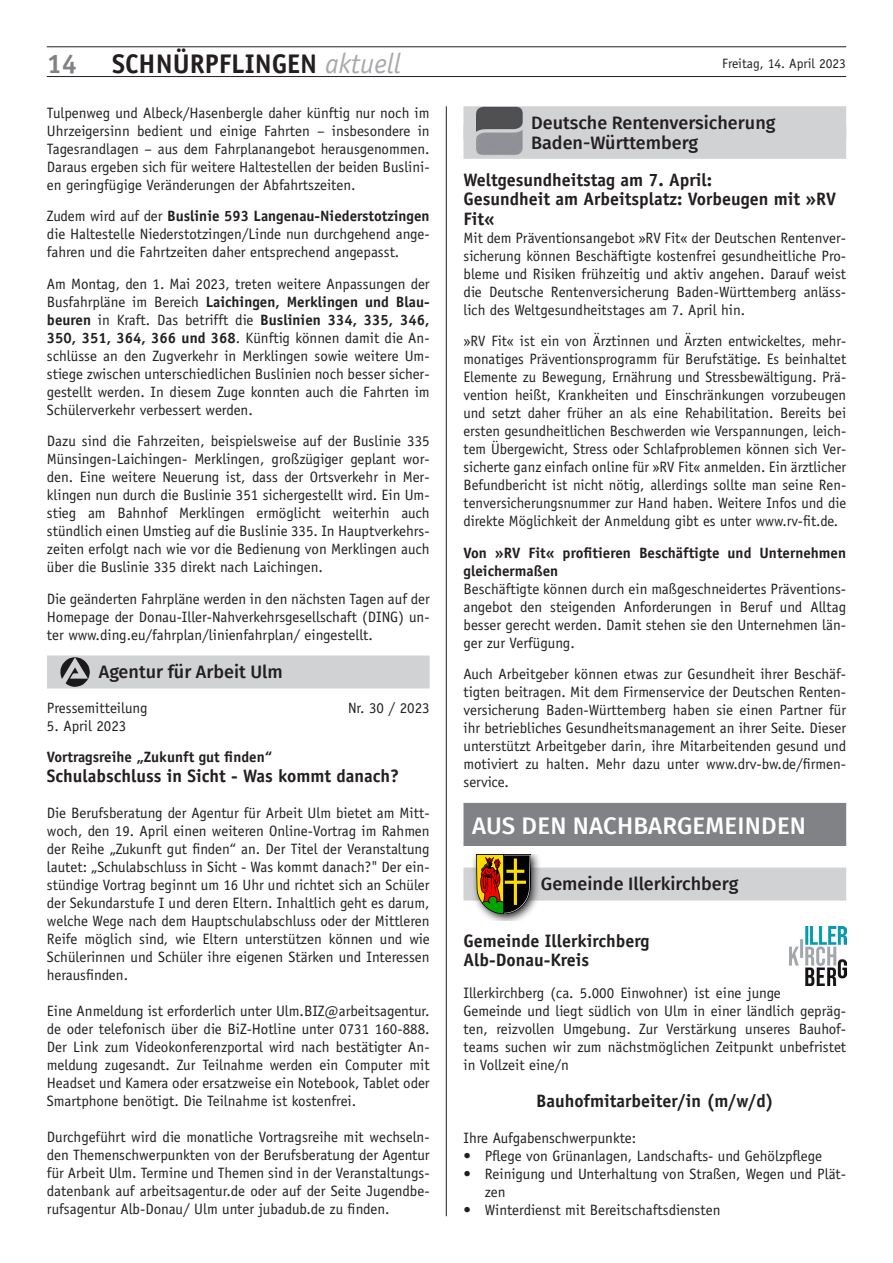
<style>
.page{position:relative;width:893px;height:1263px;background:#fff}
.page>*{position:absolute;margin:0;border:0;box-sizing:border-box;transform-origin:0 0}
.t1{font:700 27px "Officina Sans";color:#231f20}
.t2{font:700 27px "Officina Sans";color:#808285}
.t3{font:500 24px "Fira Sans";letter-spacing:.01em;color:#fff}
.t4{font:700 18px/19.5px "Officina Sans";color:#231f20}
.t5{font:500 18px/19.5px "Fira Sans";color:#231f20}
.t6{font:15px/18px "Officina Sans";color:#231f20;text-align:justify}
.t7{font:700 15px/18px "Officina Sans";color:#231f20}
.t8{font:13.5px "Officina Sans";color:#231f20}
.s1{font-weight:400;font-style:italic;font-size:28.35px;color:#a8a9ad}
.s2{font-weight:700}
</style>
<div class="page">
<hr style="left:47px;top:76px;width:799px;height:1px;background:#231f20">
<hr style="left:47px;top:47px;width:799px;height:1px;background:#231f20">
<hr style="left:446px;top:106px;width:1px;height:1110px;background:#231f20">
<div style="left:463px;top:106px;width:383px;height:33px;background:#d1d2d4"></div>
<div style="left:463px;top:126px;width:383px;height:33px;background:#d1d2d4"></div>
<img style="left:476px;top:107px;width:47px;height:48px">
<div style="left:463px;top:803px;width:383px;height:42px;background:#808285"></div>
<div style="left:463px;top:867px;width:383px;height:33px;background:#d1d2d4"></div>
<svg style="left:471px;top:855px;width:70px;height:66px"></svg>
<img style="left:476px;top:855px;width:54px;height:59px">
<img style="left:789px;top:927px;width:57px;height:58px">
<div style="left:47px;top:655px;width:383px;height:33px;background:#d1d2d4"></div>
<img style="left:60px;top:655px;width:30px;height:32px">
<h1 class="t2" style="left:47px;top:47px;width:32px">14</h1>
<h1 class="t1" style="left:112px;top:47px;width:290px">SCHNÜRPFLINGEN <span class="s1">aktuell</span></h1>
<p class="t8" style="left:722px;top:55px;width:125px">Freitag, 14. April 2023</p>
<p class="t6" style="left:47px;top:104px;width:384px">Tulpenweg und Albeck/Hasenbergle daher künftig nur noch im Uhrzeigersinn bedient und einige Fahrten – insbesondere in Tagesrandlagen – aus dem Fahrplanangebot herausgenommen.<br>Daraus ergeben sich für weitere Haltestellen der beiden Buslini&shy;en geringfügige Veränderungen der Abfahrtszeiten.</p>
<p class="t6" style="left:47px;top:207px;width:384px">Zudem wird auf der <span class="s2">Buslinie 593 Langenau-Niederstotzingen </span>die Haltestelle Niederstotzingen/Linde nun durchgehend ange&shy;fahren und die Fahrtzeiten daher entsprechend angepasst.</p>
<p class="t6" style="left:47px;top:275px;width:384px">Am Montag, den 1. Mai 2023, treten weitere Anpassungen der Busfahrpläne im Bereich <span class="s2">Laichingen, Merklingen und Blau&shy;beuren</span> in Kraft. Das betrifft die <span class="s2">Buslinien 334, 335, 346, 350, 351, 364, 366 und 368</span>. Künftig können damit die An&shy;schlüsse an den Zugverkehr in Merklingen sowie weitere Um&shy;stiege zwischen unterschiedlichen Buslinien noch besser sicher&shy;gestellt werden. In diesem Zuge konnten auch die Fahrten im Schülerverkehr verbessert werden.</p>
<p class="t6" style="left:47px;top:432px;width:384px">Dazu sind die Fahrzeiten, beispielsweise auf der Buslinie 335<br>Münsingen-Laichingen- Merklingen, großzügiger geplant wor&shy;den. Eine weitere Neuerung ist, dass der Ortsverkehr in Mer&shy;klingen nun durch die Buslinie 351 sichergestellt wird. Ein Um&shy;stieg am Bahnhof Merklingen ermöglicht weiterhin auch stündlich einen Umstieg auf die Buslinie 335. In Hauptverkehrs&shy;zeiten erfolgt nach wie vor die Bedienung von Merklingen auch über die Buslinie 335 direkt nach Laichingen.</p>
<p class="t6" style="left:47px;top:590px;width:384px">Die geänderten Fahrpläne werden in den nächsten Tagen auf der Homepage der Donau-Iller-Nahverkehrsgesellschaft (DING) un&shy;ter www.ding.eu/fahrplan/linienfahrplan/ eingestellt.</p>
<p class="t5" style="left:99px;top:661px;width:186px">Agentur für Arbeit Ulm</p>
<p class="t6" style="left:47px;top:698px;width:102px">Pressemitteilung</p>
<p class="t6" style="left:348px;top:698px;width:83px">Nr. 30 / 2023</p>
<p class="t6" style="left:47px;top:716px;width:81px">5. April 2023</p>
<p class="t7" style="left:47px;top:748px;width:227px">Vortragsreihe „Zukunft gut finden“</p>
<p class="t4" style="left:47px;top:765px;width:354px">Schulabschluss in Sicht - Was kommt danach?</p>
<p class="t6" style="left:47px;top:803px;width:384px">Die Berufsberatung der Agentur für Arbeit Ulm bietet am Mitt&shy;woch, den 19. April einen weiteren Online-Vortrag im Rahmen der Reihe „Zukunft gut finden“ an. Der Titel der Veranstaltung lautet: „Schulabschluss in Sicht - Was kommt danach?" Der ein&shy;stündige Vortrag beginnt um 16 Uhr und richtet sich an Schüler der Sekundarstufe I und deren Eltern. Inhaltlich geht es darum, welche Wege nach dem Hauptschulabschluss oder der Mittleren Reife möglich sind, wie Eltern unterstützen können und wie Schülerinnen und Schüler ihre eigenen Stärken und Interessen herausfinden.</p>
<p class="t6" style="left:47px;top:1001px;width:384px">Eine Anmeldung ist erforderlich unter Ulm.BIZ@arbeitsagentur. de oder telefonisch über die BiZ-Hotline unter 0731 160-888.<br>Der Link zum Videokonferenzportal wird nach bestätigter An&shy;meldung zugesandt. Zur Teilnahme werden ein Computer mit Headset und Kamera oder ersatzweise ein Notebook, Tablet oder Smartphone benötigt. Die Teilnahme ist kostenfrei.</p>
<p class="t6" style="left:47px;top:1127px;width:384px">Durchgeführt wird die monatliche Vortragsreihe mit wechseln&shy;den Themenschwerpunkten von der Berufsberatung der Agentur für Arbeit Ulm. Termine und Themen sind in der Veranstaltungs&shy;datenbank auf arbeitsagentur.de oder auf der Seite Jugendbe&shy;rufsagentur Alb-Donau/ Ulm unter jubadub.de zu finden.</p>
<p class="t5" style="left:531px;top:112px;width:246px">Deutsche Rentenversicherung<br>Baden-Württemberg</p>
<p class="t4" style="left:463px;top:169px;width:374px">Weltgesundheitstag am 7. April:<br>Gesundheit am Arbeitsplatz: Vorbeugen mit »RV<br>Fit«</p>
<p class="t6" style="left:463px;top:228px;width:384px">Mit dem Präventionsangebot »RV Fit« der Deutschen Rentenver&shy;sicherung können Beschäftigte kostenfrei gesundheitliche Pro&shy;bleme und Risiken frühzeitig und aktiv angehen. Darauf weist die Deutsche Rentenversicherung Baden-Württemberg anläss&shy;lich des Weltgesundheitstages am 7. April hin.</p>
<p class="t6" style="left:463px;top:332px;width:384px">»RV Fit« ist ein von Ärztinnen und Ärzten entwickeltes, mehr&shy;monatiges Präventionsprogramm für Berufstätige. Es beinhaltet Elemente zu Bewegung, Ernährung und Stressbewältigung. Prä&shy;vention heißt, Krankheiten und Einschränkungen vorzubeugen und setzt daher früher an als eine Rehabilitation. Bereits bei ersten gesundheitlichen Beschwerden wie Verspannungen, leich&shy;tem Übergewicht, Stress oder Schlafproblemen können sich Ver&shy;sicherte ganz einfach online für »RV Fit« anmelden. Ein ärztlicher Befundbericht ist nicht nötig, allerdings sollte man seine Ren&shy;tenversicherungsnummer zur Hand haben. Weitere Infos und die direkte Möglichkeit der Anmeldung gibt es unter www.rv-fit.de.</p>
<p class="t7" style="left:463px;top:543px;width:384px">Von »RV Fit« profitieren Beschäftigte und Unternehmen gleichermaßen</p>
<p class="t6" style="left:463px;top:579px;width:384px">Beschäftigte können durch ein maßgeschneidertes Präventions&shy;angebot den steigenden Anforderungen in Beruf und Alltag besser gerecht werden. Damit stehen sie den Unternehmen län&shy;ger zur Verfügung.</p>
<p class="t6" style="left:463px;top:665px;width:384px">Auch Arbeitgeber können etwas zur Gesundheit ihrer Beschäf&shy;tigten beitragen. Mit dem Firmenservice der Deutschen Renten&shy;versicherung Baden-Württemberg haben sie einen Partner für ihr betriebliches Gesundheitsmanagement an ihrer Seite. Dieser unterstützt Arbeitgeber darin, ihre Mitarbeitenden gesund und motiviert zu halten. Mehr dazu unter www.drv-bw.de/firmen&shy;service.</p>
<h2 class="t3" style="left:472px;top:806px;width:335px">AUS DEN NACHBARGEMEINDEN</h2>
<p class="t5" style="left:541px;top:873px;width:199px">Gemeinde Illerkirchberg</p>
<p class="t4" style="left:463px;top:931px;width:188px">Gemeinde Illerkirchberg<br>Alb-Donau-Kreis</p>
<p class="t6" style="left:463px;top:984px;width:384px;text-align:left">Illerkirchberg (ca. 5.000 Einwohner) ist eine junge<br>Gemeinde und liegt südlich von Ulm in einer ländlich gepräg&shy;ten, reizvollen Umgebung. Zur Verstärkung unseres Bauhof&shy;teams suchen wir zum nächstmöglichen Zeitpunkt unbefristet in Vollzeit eine/n</p>
<p class="t4" style="left:536px;top:1091px;width:239px">Bauhofmitarbeiter/in (m/w/d)</p>
<p class="t6" style="left:463px;top:1129px;width:174px">Ihre Aufgabenschwerpunkte:</p>
<p class="t6" style="left:463px;top:1147px;width:360px">• Pflege von Grünanlagen, Landschafts- und Gehölzpflege</p>
<p class="t6" style="left:485px;top:1165px;width:363px;text-indent:-21px">• Reinigung und Unterhaltung von Straßen, Wegen und Plät&shy;zen</p>
<p class="t6" style="left:463px;top:1201px;width:258px">• Winterdienst mit Bereitschaftsdiensten</p>
</div>
